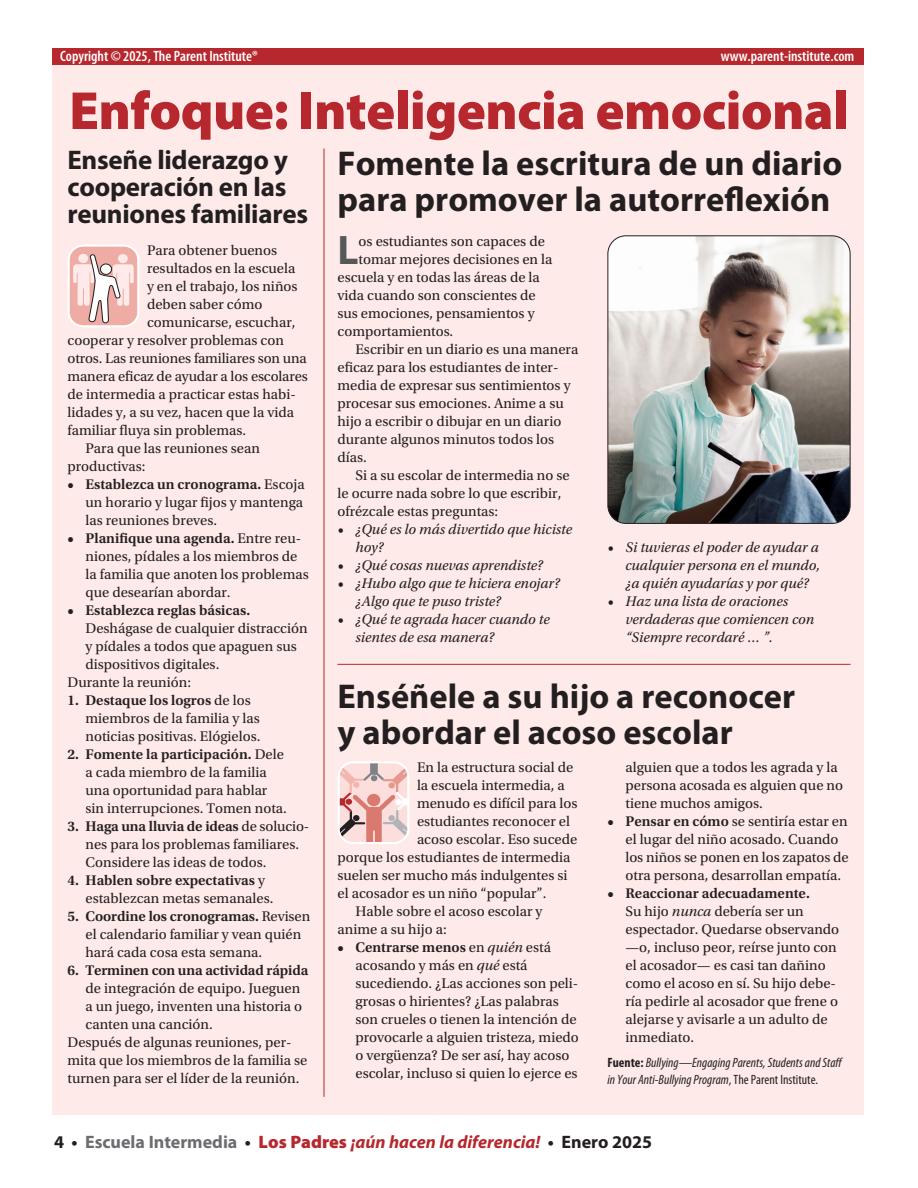
<style>
.page{position:relative;width:918px;height:1188px;background:#fff}
.page>*{position:absolute;margin:0;border:0;box-sizing:border-box;transform-origin:0 0}
.t1{font:900 54px "Myriad Pro";letter-spacing:-.01em;color:#b6282d}
.t2{font:700 41.4px "Myriad Pro";color:#57585a}
.t3{font:700 34.5px/36px "Myriad Pro";color:#231f20}
.t4{font:700 27px/27px "Myriad Pro";letter-spacing:-.01em;color:#231f20}
.t5{font:italic 700 18px "Myriad Pro";color:#b6282d}
.t6{font:600 condensed 15px "Myriad Pro";color:#fff}
.t7{font:14.7px/18px "Utopia Std";color:#231f20}
.t8{font:italic 14.7px/18px "Utopia Std";color:#231f20}
.t9{font:600 14.7px "Utopia Std";letter-spacing:-.01em;color:#231f20}
.t10{font:italic condensed 13.5px/16.5px "Myriad Pro";color:#231f20}
.s1{font-weight:600}
.s2{font-style:italic}
.s3{font-weight:700;font-style:normal}
.s4{font-style:normal}
.s5{font-style:normal;color:#231f20}
.s6{font-style:normal;color:#6c6d70}
.s7{font-weight:900;font-style:normal}
</style>
<div class="page">
<div style="left:53px;top:64px;width:811px;height:1050px;background:#feeae8"></div>
<div style="left:53px;top:49px;width:811px;height:16px;background:#b6282d"></div>
<hr style="left:338px;top:664px;width:512px;height:1px;background:#b6282d">
<hr style="left:324px;top:148px;width:1px;height:949px;background:#b6282d">
<svg style="left:68px;top:244px;width:72px;height:83px"></svg>
<svg style="left:338px;top:761px;width:72px;height:83px"></svg>
<img style="left:608px;top:236px;width:242px;height:287px">
<div style="left:608px;top:235px;width:242px;height:289px;border:1px solid #231f20;border-radius:18px"></div>
<p class="t6" style="left:60px;top:46px;width:199px">Copyright © 2025, The Parent Institute®</p>
<p class="t6" style="left:721px;top:46px;width:135px">www.parent-institute.com</p>
<h1 class="t1" style="left:69px;top:75px;width:781px">Enfoque: Inteligencia emocional</h1>
<h3 class="t4" style="left:68px;top:145px;width:242px">Enseñe liderazgo y cooperación en las reuniones familiares</h3>
<h3 class="t3" style="left:338px;top:144px;width:506px">Fomente la escritura de un diario para promover la autorreflexión</h3>
<p class="t7" style="left:147px;top:242px;width:132px">Para obtener buenos</p>
<p class="t7" style="left:147px;top:260px;width:150px">resultados en la escuela</p>
<p class="t7" style="left:147px;top:278px;width:152px">y en el trabajo, los niños</p>
<p class="t7" style="left:147px;top:296px;width:117px">deben saber cómo</p>
<p class="t7" style="left:147px;top:314px;width:150px">comunicarse, escuchar,</p>
<p class="t7" style="left:68px;top:332px;width:218px">cooperar y resolver problemas con</p>
<p class="t7" style="left:68px;top:350px;width:241px">otros. Las reuniones familiares son una</p>
<p class="t7" style="left:68px;top:368px;width:242px">manera eficaz de ayudar a los escolares</p>
<p class="t7" style="left:68px;top:386px;width:230px">de intermedia a practicar estas habi-</p>
<p class="t7" style="left:68px;top:404px;width:228px">lidades y, a su vez, hacen que la vida</p>
<p class="t7" style="left:68px;top:422px;width:180px">familiar fluya sin problemas.</p>
<p class="t7" style="left:85px;top:440px;width:176px">Para que las reuniones sean</p>
<p class="t7" style="left:68px;top:458px;width:79px">productivas:</p>
<p class="t7" style="left:86px;top:476px;width:221px;text-align:justify;text-indent:-18px"><span class="s1">• Establezca un cronograma.</span> Escoja un horario y lugar fijos y mantenga las reuniones breves.</p>
<p class="t7" style="left:86px;top:530px;width:225px;text-indent:-18px"><span class="s1">• Planifique una agenda.</span> Entre reu&shy;niones, pídales a los miembros de la familia que anoten los problemas que desearían abordar.</p>
<p class="t9" style="left:68px;top:602px;width:184px">• Establezca reglas básicas.</p>
<p class="t7" style="left:86px;top:620px;width:224px">Deshágase de cualquier distracción</p>
<p class="t7" style="left:86px;top:638px;width:213px">y pídales a todos que apaguen sus</p>
<p class="t7" style="left:86px;top:656px;width:135px">dispositivos digitales.</p>
<p class="t7" style="left:68px;top:674px;width:125px">Durante la reunión:</p>
<p class="t7" style="left:86px;top:692px;width:177px;text-indent:-18px"><span class="s1">1. Destaque los logros</span> de los miembros de la familia y las noticias positivas. Elógielos.</p>
<p class="t7" style="left:86px;top:746px;width:203px;text-indent:-18px"><span class="s1">2. Fomente la participación.</span> Dele a cada miembro de la familia una oportunidad para hablar sin interrupciones. Tomen nota.</p>
<p class="t7" style="left:86px;top:818px;width:225px;text-indent:-18px"><span class="s1">3. Haga una lluvia de ideas</span> de solucio&shy;nes para los problemas familiares.<br>Considere las ideas de todos.</p>
<p class="t7" style="left:86px;top:872px;width:189px;text-indent:-18px"><span class="s1">4. Hablen sobre expectativas</span> y establezcan metas semanales.</p>
<p class="t7" style="left:86px;top:908px;width:226px;text-indent:-18px"><span class="s1">5. Coordine los cronogramas.</span> Revisen el calendario familiar y vean quién hará cada cosa esta semana.</p>
<p class="t9" style="left:68px;top:962px;width:242px">6. Terminen con una actividad rápida</p>
<p class="t7" style="left:86px;top:980px;width:216px">de integración de equipo. Jueguen</p>
<p class="t7" style="left:86px;top:998px;width:218px">a un juego, inventen una historia o</p>
<p class="t7" style="left:86px;top:1016px;width:129px">canten una canción.</p>
<p class="t7" style="left:68px;top:1034px;width:226px">Después de algunas reuniones, per-</p>
<p class="t7" style="left:68px;top:1052px;width:241px">mita que los miembros de la familia se</p>
<p class="t7" style="left:68px;top:1070px;width:233px">turnen para ser el líder de la reunión.</p>
<h2 class="t2" style="left:338px;top:223px;width:23px">L</h2>
<p class="t7" style="left:359px;top:233px;width:188px">os estudiantes son capaces de</p>
<p class="t7" style="left:359px;top:251px;width:195px">tomar mejores decisiones en la</p>
<p class="t7" style="left:338px;top:269px;width:204px">escuela y en todas las áreas de la</p>
<p class="t7" style="left:338px;top:287px;width:200px">vida cuando son conscientes de</p>
<p class="t7" style="left:338px;top:305px;width:199px">sus emociones, pensamientos y</p>
<p class="t7" style="left:338px;top:323px;width:117px">comportamientos.</p>
<p class="t7" style="left:355px;top:341px;width:224px">Escribir en un diario es una manera</p>
<p class="t7" style="left:338px;top:359px;width:222px">eficaz para los estudiantes de inter-</p>
<p class="t7" style="left:338px;top:377px;width:235px">media de expresar sus sentimientos y</p>
<p class="t7" style="left:338px;top:395px;width:228px">procesar sus emociones. Anime a su</p>
<p class="t7" style="left:338px;top:413px;width:225px">hijo a escribir o dibujar en un diario</p>
<p class="t7" style="left:338px;top:431px;width:218px">durante algunos minutos todos los</p>
<p class="t7" style="left:338px;top:449px;width:31px">días.</p>
<p class="t7" style="left:355px;top:467px;width:216px">Si a su escolar de intermedia no se</p>
<p class="t7" style="left:338px;top:485px;width:225px">le ocurre nada sobre lo que escribir,</p>
<p class="t7" style="left:338px;top:503px;width:162px">ofrézcale estas preguntas:</p>
<p class="t8" style="left:356px;top:521px;width:218px;text-indent:-18px">• ¿Qué es lo más divertido que hiciste hoy?</p>
<p class="t8" style="left:338px;top:557px;width:207px">• ¿Qué cosas nuevas aprendiste?</p>
<p class="t8" style="left:356px;top:575px;width:206px;text-indent:-18px">• ¿Hubo algo que te hiciera enojar? ¿Algo que te puso triste?</p>
<p class="t8" style="left:356px;top:611px;width:196px;text-indent:-18px">• ¿Qué te agrada hacer cuando te sientes de esa manera?</p>
<p class="t8" style="left:626px;top:538px;width:196px;text-align:justify;text-indent:-18px">• Si tuvieras el poder de ayudar a cualquier persona en el mundo, ¿a quién ayudarías y por qué?</p>
<p class="t8" style="left:626px;top:592px;width:190px;text-indent:-18px">• Haz una lista de oraciones verdaderas que comiencen con “Siempre recordaré … ”.</p>
<h3 class="t3" style="left:338px;top:677px;width:459px">Enséñele a su hijo a reconocer y abordar el acoso escolar</h3>
<p class="t7" style="left:417px;top:758px;width:158px">En la estructura social de</p>
<p class="t7" style="left:417px;top:776px;width:149px">la escuela intermedia, a</p>
<p class="t7" style="left:417px;top:794px;width:162px">menudo es difícil para los</p>
<p class="t7" style="left:417px;top:812px;width:155px">estudiantes reconocer el</p>
<p class="t7" style="left:417px;top:830px;width:162px">acoso escolar. Eso sucede</p>
<p class="t7" style="left:338px;top:848px;width:235px">porque los estudiantes de intermedia</p>
<p class="t7" style="left:338px;top:866px;width:232px">suelen ser mucho más indulgentes si</p>
<p class="t7" style="left:338px;top:884px;width:210px">el acosador es un niño “popular”.</p>
<p class="t7" style="left:355px;top:902px;width:188px">Hable sobre el acoso escolar y</p>
<p class="t7" style="left:338px;top:920px;width:111px">anime a su hijo a:</p>
<p class="t7" style="left:356px;top:938px;width:225px;text-indent:-18px"><span class="s1">• Centrarse menos</span> en <span class="s2">quién</span> está acosando y más en <span class="s2">qué</span> está sucediendo. ¿Las acciones son peli&shy;grosas o hirientes? ¿Las palabras son crueles o tienen la intención de provocarle a alguien tristeza, miedo o vergüenza? De ser así, hay acoso escolar, incluso si quien lo ejerce es</p>
<p class="t7" style="left:626px;top:758px;width:219px">alguien que a todos les agrada y la persona acosada es alguien que no tiene muchos amigos.</p>
<p class="t7" style="left:626px;top:812px;width:225px;text-indent:-18px"><span class="s1">• Pensar en cómo</span> se sentiría estar en el lugar del niño acosado. Cuando los niños se ponen en los zapatos de otra persona, desarrollan empatía.</p>
<p class="t7" style="left:626px;top:884px;width:215px;text-indent:-18px"><span class="s1">• Reaccionar adecuadamente.<br></span>Su hijo <span class="s2">nunca</span> debería ser un espectador. Quedarse observando —o, incluso peor, reírse junto con el acosador— es casi tan dañino como el acoso en sí. Su hijo debe&shy;ría pedirle al acosador que frene o alejarse y avisarle a un adulto de inmediato.</p>
<p class="t10" style="left:608px;top:1055px;width:237px"><span class="s3">Fuente:</span> Bullying—Engaging Parents, Students and Staff in Your Anti-Bullying Program<span class="s4">, The Parent Institute.</span></p>
<p class="t5" style="left:54px;top:1130px;width:600px"><span class="s5">4 •</span> <span class="s6">Escuela Intermedia</span> <span class="s5">•</span> <span class="s7">Los Padres</span> ¡aún hacen la diferencia! <span class="s5">• Enero 2025</span></p>
</div>
